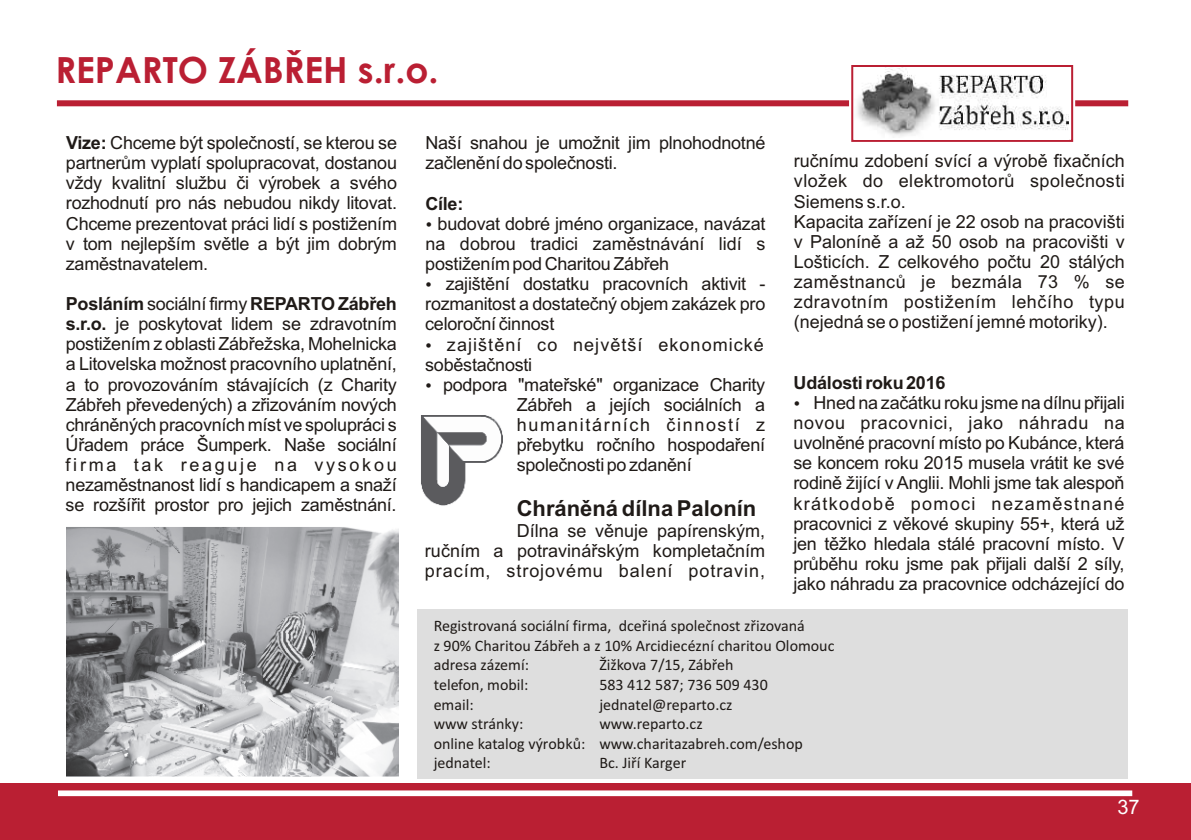
<style>
.page{position:relative;width:1191px;height:840px;background:#fff}
.page>*{position:absolute;margin:0;border:0;box-sizing:border-box;transform-origin:0 0}
.t1{font:700 36px "Century Gothic";color:#ba1f33}
.t2{font:700 22px "Arial";color:#1f1a17}
.t3{font:20px "Arial";color:#fff}
.t4{font:18px/20.2px "Arial";letter-spacing:-.015em;color:#1f1a17}
.t5{font:18px "Arial";letter-spacing:.035em;color:#1f1a17}
.t6{font:18px "Arial";letter-spacing:.025em;color:#1f1a17}
.t7{font:700 18px "Arial";letter-spacing:-.015em;color:#1f1a17}
.t8{font:18px "Arial";letter-spacing:.05em;color:#1f1a17}
.t9{font:18px "Arial";letter-spacing:.06em;color:#1f1a17}
.t10{font:18px "Arial";letter-spacing:.15em;color:#1f1a17}
.t11{font:18px "Arial";letter-spacing:.09em;color:#1f1a17}
.t12{font:16px/19.6px "Calibri";color:#1f1a17}
.t13{font:15.4px "Wingdings";color:#1f1a17}
.s1{font-weight:700}
.s2{font-weight:400}
</style>
<div class="page">
<div style="left:417px;top:609px;width:710px;height:169px;background:#dedede"></div>
<div style="left:0;top:782px;width:1191px;height:57px;background:#ba1f33"></div>
<div style="left:58px;top:790px;width:1074px;height:5px;background:#fff"></div>
<img style="left:421px;top:415px;width:82px;height:91px">
<div style="left:57px;top:100px;width:1071px;height:6px;background:#ba1f33"></div>
<svg style="left:849px;top:65px;width:226px;height:77px"></svg>
<img style="left:854px;top:67px;width:214px;height:72px">
<img style="left:66px;top:527px;width:333px;height:249px">
<h1 class="t1" style="left:55px;top:56px;width:385px">REPARTO ZÁBŘEH s.r.o.</h1>
<p class="t4" style="left:66px;top:134px;width:332px"><span class="s1">Vize:</span> Chceme být společností, se kterou se</p>
<p class="t4" style="left:425px;top:134px;width:341px">Naší snahou je umožnit jim plnohodnotné</p>
<p class="t4" style="left:66px;top:154px;width:332px">partnerům vyplatí spolupracovat, dostanou</p>
<p class="t4" style="left:425px;top:154px;width:194px">začleněnído společnosti.</p>
<p class="t4" style="left:794px;top:152px;width:332px">ručnímu zdobení svící a výrobě fixačních</p>
<p class="t4" style="left:66px;top:174px;width:332px">vždy kvalitní službu či výrobek a svého</p>
<p class="t6" style="left:794px;top:174px;width:332px">vložek do elektromotorů společnosti</p>
<p class="t4" style="left:66px;top:194px;width:332px">rozhodnutí pro nás nebudou nikdy litovat.</p>
<p class="t7" style="left:425px;top:196px;width:40px">Cíle:</p>
<p class="t4" style="left:794px;top:193px;width:114px">Siemens s.r.o.</p>
<p class="t4" style="left:66px;top:214px;width:332px">Chceme prezentovat práci lidí s postižením</p>
<p class="t4" style="left:425px;top:215px;width:341px">•budovat dobré jméno organizace, navázat</p>
<p class="t4" style="left:794px;top:213px;width:332px">Kapacita zařízení je 22 osob na pracovišti</p>
<p class="t4" style="left:66px;top:235px;width:332px">v tom nejlepším světle a být jim dobrým</p>
<p class="t4" style="left:425px;top:235px;width:341px">na dobrou tradici zaměstnávání lidí s</p>
<p class="t4" style="left:794px;top:233px;width:332px">v Paloníně a až 50 osob na pracovišti v</p>
<p class="t4" style="left:66px;top:255px;width:144px">zaměstnavatelem.</p>
<p class="t4" style="left:425px;top:255px;width:245px">postižením podCharitouZábřeh</p>
<p class="t4" style="left:793px;top:253px;width:332px">Lošticích. Z celkového počtu 20 stálých</p>
<p class="t4" style="left:425px;top:275px;width:341px">•zajištění dostatku pracovních aktivit -</p>
<p class="t6" style="left:793px;top:275px;width:332px">zaměstnanců je bezmála 73 % se</p>
<p class="t7" style="left:66px;top:297px;width:332px">Posláním <span class="s2">sociální firmy</span> REPARTO Zábřeh</p>
<p class="t4" style="left:425px;top:295px;width:341px">rozmanitost a dostatečný objem zakázek pro</p>
<p class="t5" style="left:793px;top:295px;width:332px">zdravotním postižením lehčího typu</p>
<p class="t4" style="left:66px;top:315px;width:332px"><span class="s1">s.r.o.</span> je poskytovat lidem se zdravotním</p>
<p class="t4" style="left:425px;top:315px;width:131px">celoroční činnost</p>
<p class="t4" style="left:793px;top:313px;width:316px">(nejedná se o postižení jemné motoriky).</p>
<p class="t4" style="left:66px;top:335px;width:332px">postižením z oblasti Zábřežska, Mohelnicka</p>
<p class="t9" style="left:425px;top:337px;width:340px">•zajištění co největší ekonomické</p>
<p class="t4" style="left:66px;top:355px;width:332px">a Litovelska možnost pracovního uplatnění,</p>
<p class="t4" style="left:425px;top:355px;width:109px">soběstačnosti</p>
<p class="t4" style="left:66px;top:375px;width:332px">a to provozováním stávajících (z Charity</p>
<p class="t4" style="left:425px;top:376px;width:341px">•podpora "mateřské" organizace Charity</p>
<p class="t13" style="left:793px;top:397px;width:47px">•</p>
<p class="t7" style="left:793px;top:375px;width:153px">Událostiroku2016</p>
<p class="t4" style="left:66px;top:395px;width:332px">Zábřeh převedených) a zřizováním nových</p>
<p class="t4" style="left:517px;top:396px;width:81px">Zábřeh a</p>
<p class="t4" style="left:813px;top:394px;width:313px">Hned na začátku roku jsme na dílnu přijali</p>
<p class="t4" style="left:609px;top:396px;width:157px">jejích sociálních a</p>
<p class="t4" style="left:66px;top:416px;width:332px">chráněných pracovních míst ve spolupráci s</p>
<p class="t11" style="left:517px;top:417px;width:250px">humanitárních činností z</p>
<p class="t5" style="left:793px;top:415px;width:332px">novou pracovnici, jako náhradu na</p>
<p class="t4" style="left:66px;top:436px;width:332px">Úřadem práce Šumperk. Naše sociální</p>
<p class="t4" style="left:517px;top:436px;width:250px">přebytku ročního hospodaření</p>
<p class="t4" style="left:793px;top:434px;width:332px">uvolněné pracovní místo po Kubánce, která</p>
<p class="t10" style="left:66px;top:457px;width:332px">firma tak reaguje na vysokou</p>
<p class="t4" style="left:517px;top:456px;width:176px">společnosti po zdanění</p>
<p class="t4" style="left:793px;top:454px;width:332px">se koncem roku 2015 musela vrátit ke své</p>
<p class="t4" style="left:66px;top:476px;width:332px">nezaměstnanost lidí s handicapem a snaží</p>
<p class="t4" style="left:793px;top:474px;width:332px">rodině žijící v Anglii. Mohli jsme tak alespoň</p>
<p class="t4" style="left:66px;top:496px;width:332px">se rozšířit prostor pro jejich zaměstnání.</p>
<p class="t2" style="left:517px;top:499px;width:241px">Chráněná dílna Palonín</p>
<p class="t4" style="left:793px;top:494px;width:332px">krátkodobě pomoci nezaměstnané pracovnici z věkové skupiny 55+, která už</p>
<p class="t4" style="left:517px;top:522px;width:250px">Dílna se věnuje papírenským,</p>
<p class="t4" style="left:793px;top:534px;width:332px">jen těžko hledala stálé pracovní místo. V</p>
<p class="t4" style="left:425px;top:542px;width:341px">ručním a potravinářským kompletačním</p>
<p class="t4" style="left:793px;top:555px;width:332px">průběhu roku jsme pak přijali další 2 síly,</p>
<p class="t8" style="left:425px;top:564px;width:341px">pracím, strojovému balení potravin,</p>
<p class="t4" style="left:793px;top:575px;width:332px">jako náhradu za pracovnice odcházející do</p>
<p class="t12" style="left:434px;top:617px;width:402px">Registrovaná sociální firma, dceřiná společnost zřizovaná<br>z 90% Charitou Zábřeh a z 10% Arcidiecézní charitou Olomouc adresa zázemí:</p>
<p class="t12" style="left:599px;top:656px;width:136px">Žižkova 7/15, Zábřeh</p>
<p class="t12" style="left:434px;top:675px;width:96px">telefon, mobil:</p>
<p class="t12" style="left:599px;top:675px;width:170px">583 412 587; 736 509 430</p>
<p class="t12" style="left:434px;top:695px;width:42px">email:</p>
<p class="t12" style="left:599px;top:695px;width:135px">jednatel@reparto.cz</p>
<p class="t12" style="left:434px;top:714px;width:91px">www stránky:</p>
<p class="t12" style="left:434px;top:714px;width:371px;text-indent:166px">www.reparto.cz<br>online katalog výrobků: www.charitazabreh.com/eshop jednatel:</p>
<p class="t12" style="left:599px;top:754px;width:88px">Bc. Jiří Karger</p>
<p class="t3" style="left:1117px;top:798px;width:24px">37</p>
</div>
